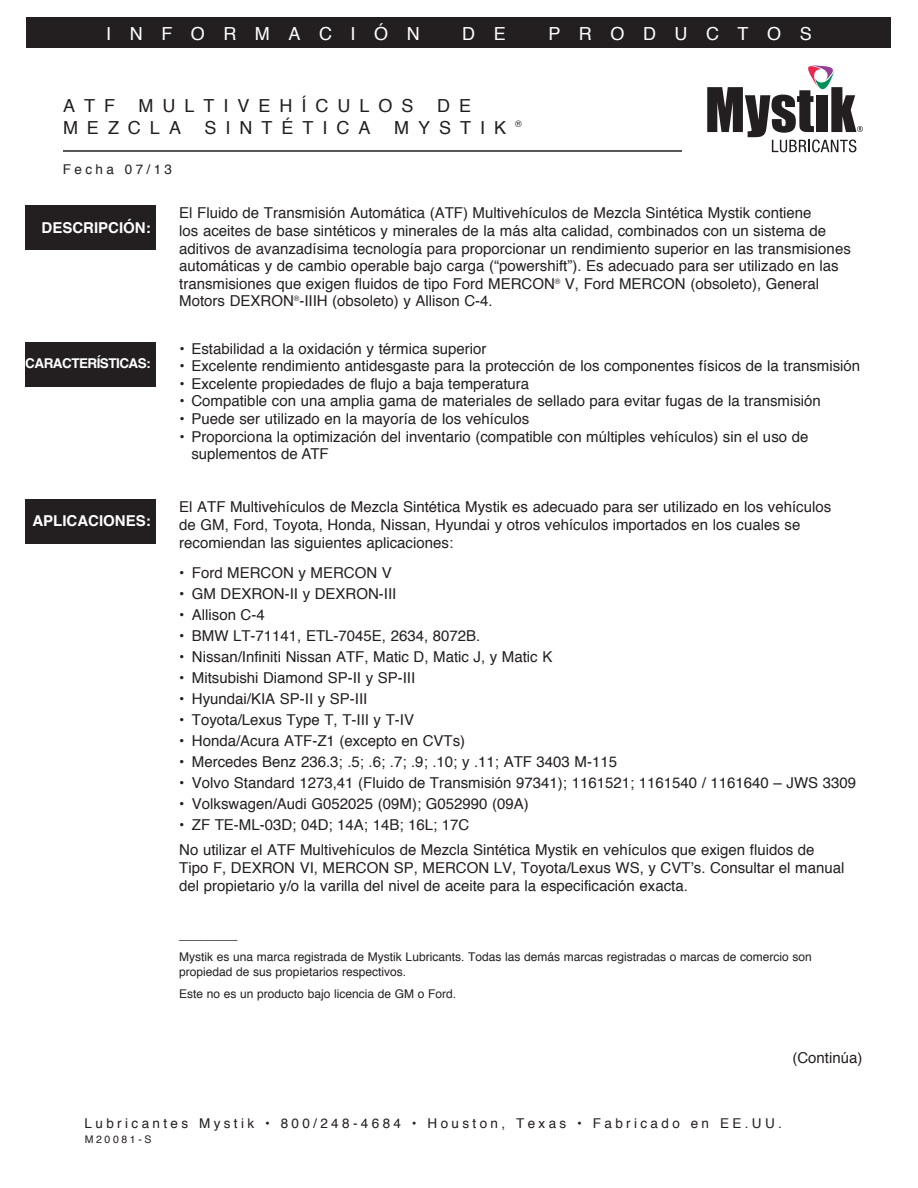
<style>
.page{position:relative;width:918px;height:1188px;background:#fff}
.page>*{position:absolute;margin:0;border:0;box-sizing:border-box;transform-origin:0 0}
.t1{font:18px "Helvetica";letter-spacing:.5em;color:#231f20}
.t2{font:18px "Helvetica";letter-spacing:1.03em;color:#fff}
.t3{font:15px/17.7px "Helvetica";color:#231f20}
.t4{font:700 15px "Helvetica";color:#fff}
.t5{font:13.5px "Helvetica";letter-spacing:.25em;color:#231f20}
.t6{font:700 13.5px "Helvetica";letter-spacing:-.04em;color:#fff}
.t7{font:12px/14.4px "Helvetica";color:#231f20}
.t8{font:10.5px "Helvetica";letter-spacing:.25em;color:#231f20}
</style>
<div class="page">
<div style="left:25px;top:206px;width:130px;height:44px;background:#231f20"></div>
<div style="left:25px;top:342px;width:130px;height:44px;background:#231f20"></div>
<div style="left:25px;top:499px;width:130px;height:44px;background:#231f20"></div>
<hr style="left:63px;top:150px;width:658px;height:2px;background:#231f20">
<div style="left:26px;top:17px;width:865px;height:30px;background:#231f20"></div>
<div style="left:682px;top:62px;width:185px;height:95px;background:#fff"></div>
<svg style="left:707px;top:65px;width:156px;height:87px"></svg>
<p class="t2" style="left:106px;top:20px;width:315px">INFORMACIÓN</p>
<p class="t2" style="left:462px;top:20px;width:45px">D E</p>
<p class="t2" style="left:548px;top:20px;width:265px">PRODUCTOS</p>
<p class="t1" style="left:63px;top:92px;width:54px">ATF</p>
<p class="t1" style="left:139px;top:92px;width:277px">MULTIVEHÍCULOS</p>
<p class="t1" style="left:437px;top:92px;width:36px">D E</p>
<p class="t1" style="left:63px;top:114px;width:120px">MEZCLA</p>
<p class="t1" style="left:205px;top:114px;width:168px">SINTÉTICA</p>
<p class="t1" style="left:394px;top:114px;width:129px">MYSTIK <sup>®</sup></p>
<p class="t5" style="left:63px;top:159px;width:111px">Fecha 07/13</p>
<p class="t4" style="left:42px;top:215px;width:111px">DESCRIPCIÓN:</p>
<p class="t6" style="left:25px;top:353px;width:127px">CARACTERÍSTICAS:</p>
<p class="t4" style="left:32px;top:509px;width:120px">APLICACIONES:</p>
<p class="t3" style="left:179px;top:205px;width:673px">El Fluido de Transmisión Automática (ATF) Multivehículos de Mezcla Sintética Mystik contiene<br>los aceites de base sintéticos y minerales de la más alta calidad, combinados con un sistema de aditivos de avanzadísima tecnología para proporcionar un rendimiento superior en las transmisiones automáticas y de cambio operable bajo carga (“powershift”). Es adecuado para ser utilizado en las transmisiones que exigen fluidos de tipo Ford MERCON<sup>®</sup> V, Ford MERCON (obsoleto), General Motors DEXRON<sup>®</sup>-IIIH (obsoleto) y Allison C-4.</p>
<p class="t3" style="left:179px;top:340px;width:309px">• Estabilidad a la oxidación y térmica superior</p>
<p class="t3" style="left:179px;top:357px;width:682px">• Excelente rendimiento antidesgaste para la protección de los componentes físicos de la transmisión</p>
<p class="t3" style="left:179px;top:375px;width:351px">• Excelente propiedades de flujo a baja temperatura</p>
<p class="t3" style="left:179px;top:393px;width:643px">• Compatible con una amplia gama de materiales de sellado para evitar fugas de la transmisión</p>
<p class="t3" style="left:179px;top:410px;width:351px">• Puede ser utilizado en la mayoría de los vehículos</p>
<p class="t3" style="left:191px;top:428px;width:618px;text-indent:-12px">• Proporciona la optimización del inventario (compatible con múltiples vehículos) sin el uso de suplementos de ATF</p>
<p class="t3" style="left:179px;top:498px;width:653px">El ATF Multivehículos de Mezcla Sintética Mystik es adecuado para ser utilizado en los vehículos de GM, Ford, Toyota, Honda, Nissan, Hyundai y otros vehículos importados en los cuales se recomiendan las siguientes aplicaciones:</p>
<p class="t3" style="left:179px;top:564px;width:214px">• Ford MERCON y MERCON V</p>
<p class="t3" style="left:179px;top:585px;width:219px">• GM DEXRON-II y DEXRON-III</p>
<p class="t3" style="left:179px;top:606px;width:87px">• Allison C-4</p>
<p class="t3" style="left:179px;top:627px;width:303px">• BMW LT-71141, ETL-7045E, 2634, 8072B.</p>
<p class="t3" style="left:179px;top:648px;width:375px">• Nissan/Infiniti Nissan ATF, Matic D, Matic J, y Matic K</p>
<p class="t3" style="left:179px;top:669px;width:238px">• Mitsubishi Diamond SP-II y SP-III</p>
<p class="t3" style="left:179px;top:690px;width:190px">• Hyundai/KIA SP-II y SP-III</p>
<p class="t3" style="left:179px;top:711px;width:236px">• Toyota/Lexus Type T, T-III y T-IV</p>
<p class="t3" style="left:179px;top:732px;width:288px">• Honda/Acura ATF-Z1 (excepto en CVTs)</p>
<p class="t3" style="left:179px;top:753px;width:439px">• Mercedes Benz 236.3; .5; .6; .7; .9; .10; y .11; ATF 3403 M-115</p>
<p class="t3" style="left:179px;top:774px;width:678px">• Volvo Standard 1273,41 (Fluido de Transmisión 97341); 1161521; 1161540 / 1161640 – JWS 3309</p>
<p class="t3" style="left:179px;top:795px;width:351px">• Volkswagen/Audi G052025 (09M); G052990 (09A)</p>
<p class="t3" style="left:179px;top:812px;width:637px;line-height:25.5px">• ZF TE-ML-03D; 04D; 14A; 14B; 16L; 17C<br>No utilizar el ATF Multivehículos de Mezcla Sintética Mystik en vehículos que exigen fluidos de</p>
<p class="t3" style="left:179px;top:860px;width:667px">Tipo F, DEXRON VI, MERCON SP, MERCON LV, Toyota/Lexus WS, y CVT’s. Consultar el manual del propietario y/o la varilla del nivel de aceite para la especificación exacta.</p>
<p class="t3" style="left:179px;top:926px;width:60px">_______</p>
<p class="t7" style="left:179px;top:950px;width:634px">Mystik es una marca registrada de Mystik Lubricants. Todas las demás marcas registradas o marcas de comercio son propiedad de sus propietarios respectivos.</p>
<p class="t7" style="left:179px;top:986px;width:278px">Este no es un producto bajo licencia de GM o Ford.</p>
<p class="t3" style="left:792px;top:1050px;width:72px">(Continúa)</p>
<p class="t5" style="left:85px;top:1113px;width:699px">Lubricantes Mystik • 800/248-4684 • Houston, Texas • Fabricado en EE.UU.</p>
<p class="t8" style="left:85px;top:1132px;width:68px">M20081-S</p>
</div>
